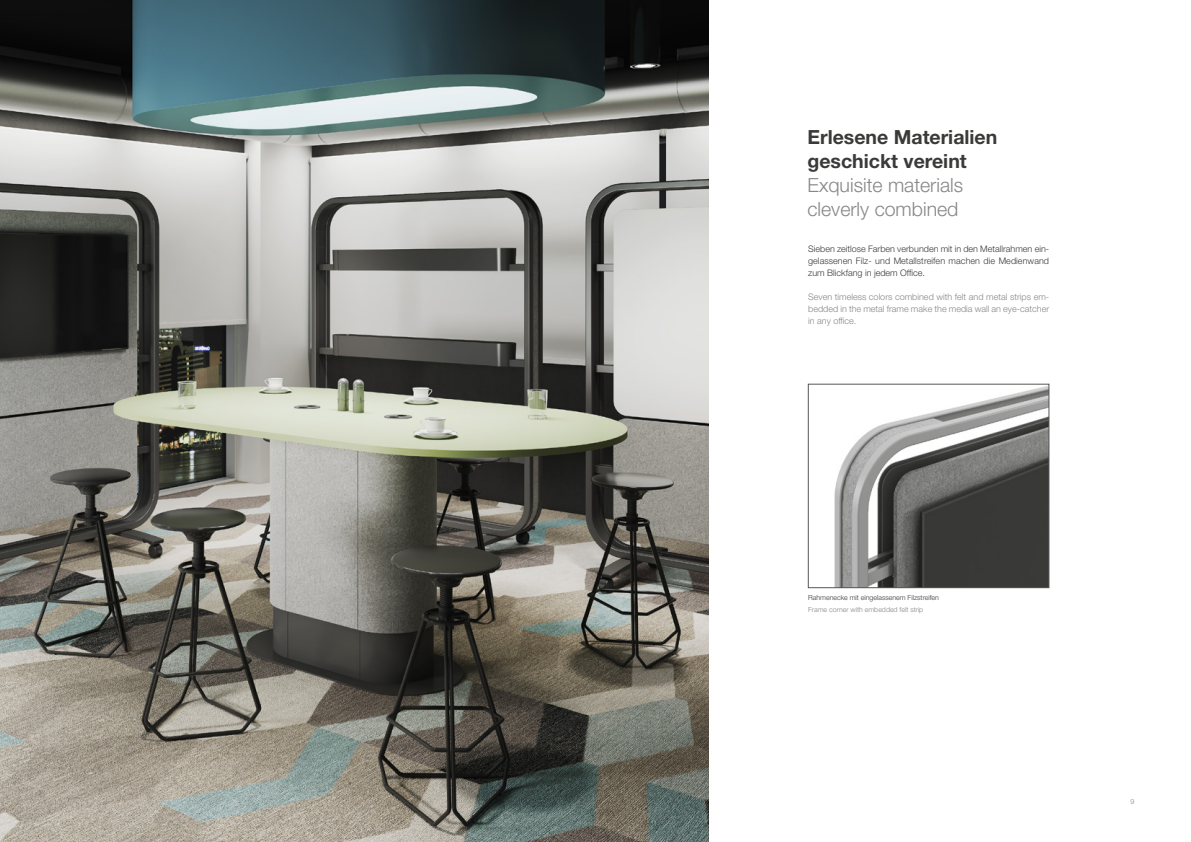
<style>
.page{position:relative;width:1191px;height:842px;background:#fff}
.page>*{position:absolute;margin:0;border:0;box-sizing:border-box;transform-origin:0 0}
.t1{font:700 19.5px/24px "Helvetica Neue LT Pro";color:#3a3a39}
.t2{font:300 19.5px/24px "Helvetica Neue LT Pro";color:#868786}
.t3{font:300 9px/12px "Helvetica Neue LT Pro";letter-spacing:.005em;color:#3a3a39;text-align:justify}
.t4{font:300 9px/12px "Helvetica Neue LT Pro";color:#868786;text-align:justify}
.t5{font:300 7px "Helvetica Neue LT Pro";color:#3a3a39}
.t6{font:300 7px "Helvetica Neue LT Pro";color:#868786}
</style>
<div class="page">
<img style="left:0;top:0;width:709px;height:842px">
<img style="left:834px;top:386px;width:213px;height:200px">
<div style="left:808px;top:384px;width:241px;height:204px;border:1px solid #565655"></div>
<h1 class="t1" style="left:807px;top:125px;width:191px">Erlesene Materialien geschickt vereint</h1>
<h1 class="t2" style="left:807px;top:173px;width:157px">Exquisite materials cleverly combined</h1>
<p class="t3" style="left:808px;top:243px;width:242px">Sieben zeitlose Farben verbunden mit in den Metallrahmen ein&shy;gelassenen Filz- und Metallstreifen machen die Medienwand zum Blickfang in jedem Office.</p>
<p class="t4" style="left:808px;top:291px;width:242px">Seven timeless colors combined with felt and metal strips em&shy;bedded in the metal frame make the media wall an eye-catcher in any office.</p>
<p class="t5" style="left:808px;top:593px;width:132px">Rahmenecke mit eingelassenem Filzstreifen</p>
<p class="t6" style="left:808px;top:605px;width:117px">Frame corner with embedded felt strip</p>
<p class="t6" style="left:1130px;top:797px;width:5px">9</p>
</div>
